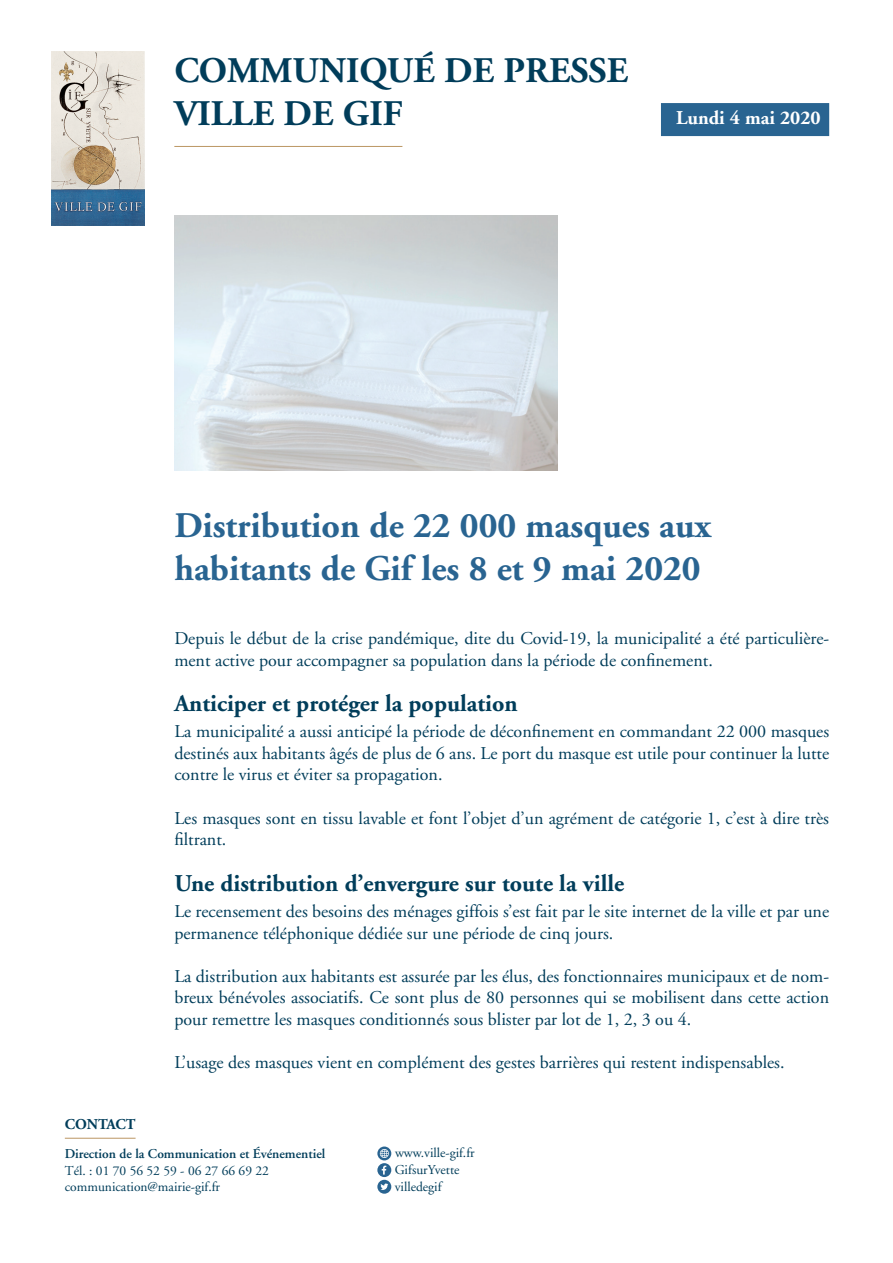
<style>
.page{position:relative;width:893px;height:1263px;background:#fff}
.page>*{position:absolute;margin:0;border:0;box-sizing:border-box;transform-origin:0 0}
.t1{font:700 36px/43.2px "Adobe Garamond LT";color:#296491}
.t2{font:700 36px/43.2px "Adobe Garamond LT";color:#013d5a}
.t3{font:700 24px "Adobe Garamond LT";color:#013d5a}
.t4{font:700 19.5px "Adobe Garamond LT";color:#fff}
.t5{font:18px/21.6px "Adobe Garamond LT";color:#013d5a}
.t6{font:700 15px "Adobe Garamond LT";letter-spacing:-.005em;color:#013d5a}
.t7{font:13.5px/16.6px "Adobe Garamond LT";color:#013d5a}
.t8{font:600 13.5px "Adobe Garamond LT";color:#013d5a}
</style>
<div class="page">
<hr style="left:174px;top:146px;width:228px;height:1px;background:#bb9663">
<img style="left:51px;top:51px;width:94px;height:175px">
<div style="left:661px;top:103px;width:168px;height:33px;background:#296491"></div>
<hr style="left:65px;top:1138px;width:71px;height:1px;background:#bb9663">
<svg style="left:377px;top:1146px;width:14px;height:14px"></svg>
<svg style="left:380px;top:1149px;width:9px;height:9px"></svg>
<svg style="left:377px;top:1163px;width:14px;height:14px"></svg>
<svg style="left:382px;top:1166px;width:4px;height:8px"></svg>
<div style="left:377px;top:1180px;width:14px;height:14px;background:#296491;border-radius:50%"></div>
<svg style="left:380px;top:1183px;width:8px;height:7px"></svg>
<img style="left:174px;top:216px;width:383px;height:255px">
<h1 class="t2" style="left:174px;top:48px;width:455px">COMMUNIQUÉ DE PRESSE<br>VILLE DE GIF</h1>
<p class="t4" style="left:676px;top:106px;width:146px">Lundi 4 mai 2020</p>
<h1 class="t1" style="left:174px;top:503px;width:538px">Distribution de 22 000 masques aux habitants de Gif les 8 et 9 mai 2020</h1>
<p class="t5" style="left:174px;top:627px;width:656px">Depuis le début de la crise pandémique, dite du Covid-19, la municipalité a été particulière&shy;ment active pour accompagner sa population dans la période de confinement.</p>
<h2 class="t3" style="left:174px;top:689px;width:345px">Anticiper et protéger la population</h2>
<p class="t5" style="left:174px;top:721px;width:656px;text-align:justify">La municipalité a aussi anticipé la période de déconfinement en commandant 22 000 masques destinés aux habitants âgés de plus de 6 ans. Le port du masque est utile pour continuer la lutte contre le virus et éviter sa propagation.</p>
<p class="t5" style="left:174px;top:807px;width:656px">Les masques sont en tissu lavable et font l’objet d’un agrément de catégorie 1, c’est à dire très filtrant.</p>
<h2 class="t3" style="left:174px;top:869px;width:451px">Une distribution d’envergure sur toute la ville</h2>
<p class="t5" style="left:174px;top:900px;width:656px">Le recensement des besoins des ménages giffois s’est fait par le site internet de la ville et par une permanence téléphonique dédiée sur une période de cinq jours.</p>
<p class="t5" style="left:174px;top:965px;width:656px;text-align:justify">La distribution aux habitants est assurée par les élus, des fonctionnaires municipaux et de nom&shy;breux bénévoles associatifs. Ce sont plus de 80 personnes qui se mobilisent dans cette action pour remettre les masques conditionnés sous blister par lot de 1, 2, 3 ou 4.</p>
<p class="t5" style="left:174px;top:1051px;width:612px">L’usage des masques vient en complément des gestes barrières qui restent indispensables.</p>
<p class="t6" style="left:65px;top:1116px;width:72px">CONTACT</p>
<p class="t8" style="left:65px;top:1146px;width:262px">Direction de la Communication et Événementiel</p>
<p class="t7" style="left:65px;top:1162px;width:206px;line-height:16.2px">Tél. : 01 70 56 52 59 - 06 27 66 69 22 communication@mairie-gif.fr</p>
<p class="t7" style="left:395px;top:1145px;width:82px">www.ville-gif.fr<br>GifsurYvette villedegif</p>
</div>
